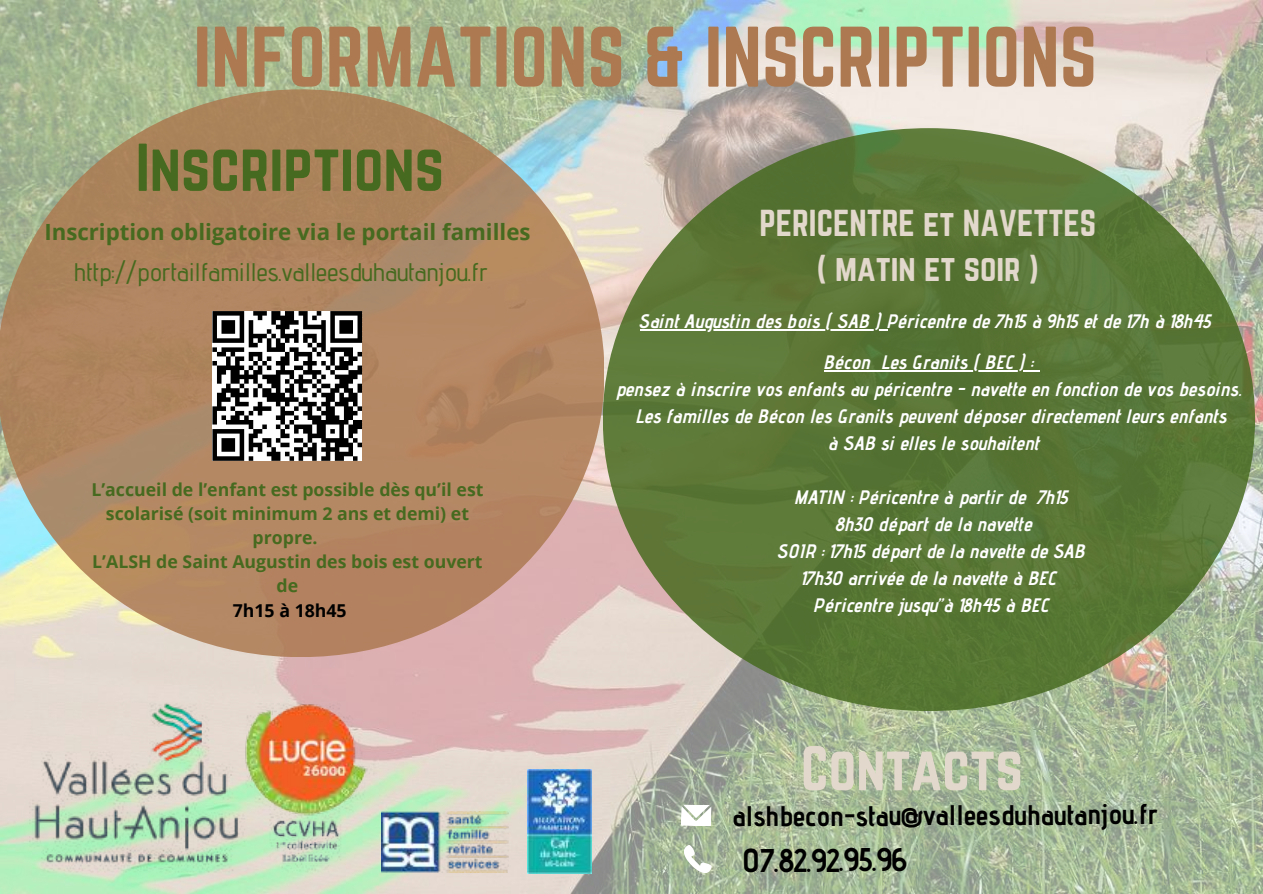
<style>
.page{position:relative;width:1263px;height:894px;background:#fff}
.page>*{position:absolute;margin:0;border:0;box-sizing:border-box;transform-origin:0 0}
.t1{font:75px "Norwester";color:#ac7950}
.t2{font:58.95px "Norwester";color:#466a1f}
.t3{font:55.35px "Norwester";color:#e2d8cb}
.t4{font:32.85px/45px "Norwester";color:#e2d8cb;text-align:center}
.t5{font:700 32.7px "Advent Pro";letter-spacing:-.005em;color:#000}
.t6{font:700 28.2px "Advent Pro";letter-spacing:-.005em;color:#000}
.t7{font:500 25.5px "Advent Pro";color:#466a1f}
.t8{font:700 22.2px "Open Sans";color:#466a1f}
.t9{font:19.5px/27px "CA Generated";color:#fff;text-align:center}
.t10{font:700 17.7px/24.2px "Open Sans";color:#466a1f;text-align:center}
.t11{font:700 17.7px "Open Sans";color:#000}
</style>
<div class="page">
<img style="left:0;top:0;width:1263px;height:893px">
<img style="left:382px;top:811px;width:127px;height:61px">
<img style="left:527px;top:769px;width:64px;height:103px">
<div style="left:603px;top:128px;width:651px;height:582px;background:#5a7735;border-radius:50%"></div>
<svg style="left:0;top:89px;width:604px;height:568px;background:#b59473"></svg>
<svg style="left:212px;top:311px;width:150px;height:149px"></svg>
<img style="left:17px;top:691px;width:365px;height:182px">
<svg style="left:681px;top:804px;width:31px;height:22px"></svg>
<svg style="left:684px;top:844px;width:28px;height:28px"></svg>
<hr style="left:640px;top:329px;width:247px;height:1px;background:#fff">
<hr style="left:824px;top:370px;width:47px;height:1px;background:#fff">
<hr style="left:882px;top:370px;width:152px;height:1px;background:#fff">
<h1 class="t1" style="left:193px;top:12px;width:905px">INFORMATIONS &amp; INSCRIPTIONS</h1>
<h2 class="t2" style="left:136px;top:132px;width:310px">Inscriptions</h2>
<p class="t8" style="left:44px;top:216px;width:488px">Inscription obligatoire via le portail familles</p>
<h3 class="t7" style="left:74px;top:256px;width:416px">http://portailfamilles.valleesduhautanjou.fr</h3>
<p class="t10" style="left:91px;top:476px;width:394px">L’accueil de l’enfant est possible dès qu’il est scolarisé (soit minimum 2 ans et demi) et propre.<br>L’ALSH de Saint Augustin des bois est ouvert de</p>
<p class="t11" style="left:233px;top:597px;width:115px">7h15 à 18h45</p>
<h3 class="t4" style="left:759px;top:200px;width:338px">PERICENTRE et NAVETTES ( matin et soir )</h3>
<p class="t9" style="left:640px;top:301px;width:574px;line-height:40.7px">Saint Augustin des bois ( SAB ) Péricentre de 7h15 à 9h15 et de 17h à 18h45<br>Bécon Les Granits ( BEC ) :</p>
<p class="t9" style="left:617px;top:375px;width:627px">pensez à inscrire vos enfants au péricentre - navette en fonction de vos besoins.<br>Les familles de Bécon les Granits peuvent déposer directement leurs enfants<br>à SAB si elles le souhaitent</p>
<p class="t9" style="left:778px;top:483px;width:309px">MATIN : Péricentre à partir de 7h15<br>8h30 départ de la navette<br>SOIR : 17h15 départ de la navette de SAB<br>17h30 arrivée de la navette à BEC<br>Péricentre jusqu’’à 18h45 à BEC</p>
<h3 class="t3" style="left:801px;top:734px;width:224px">Contacts</h3>
<h3 class="t6" style="left:733px;top:797px;width:427px">alshbecon-stau@valleesduhautanjou.fr</h3>
<h3 class="t5" style="left:742px;top:839px;width:166px">07.82.92.95.96</h3>
</div>
